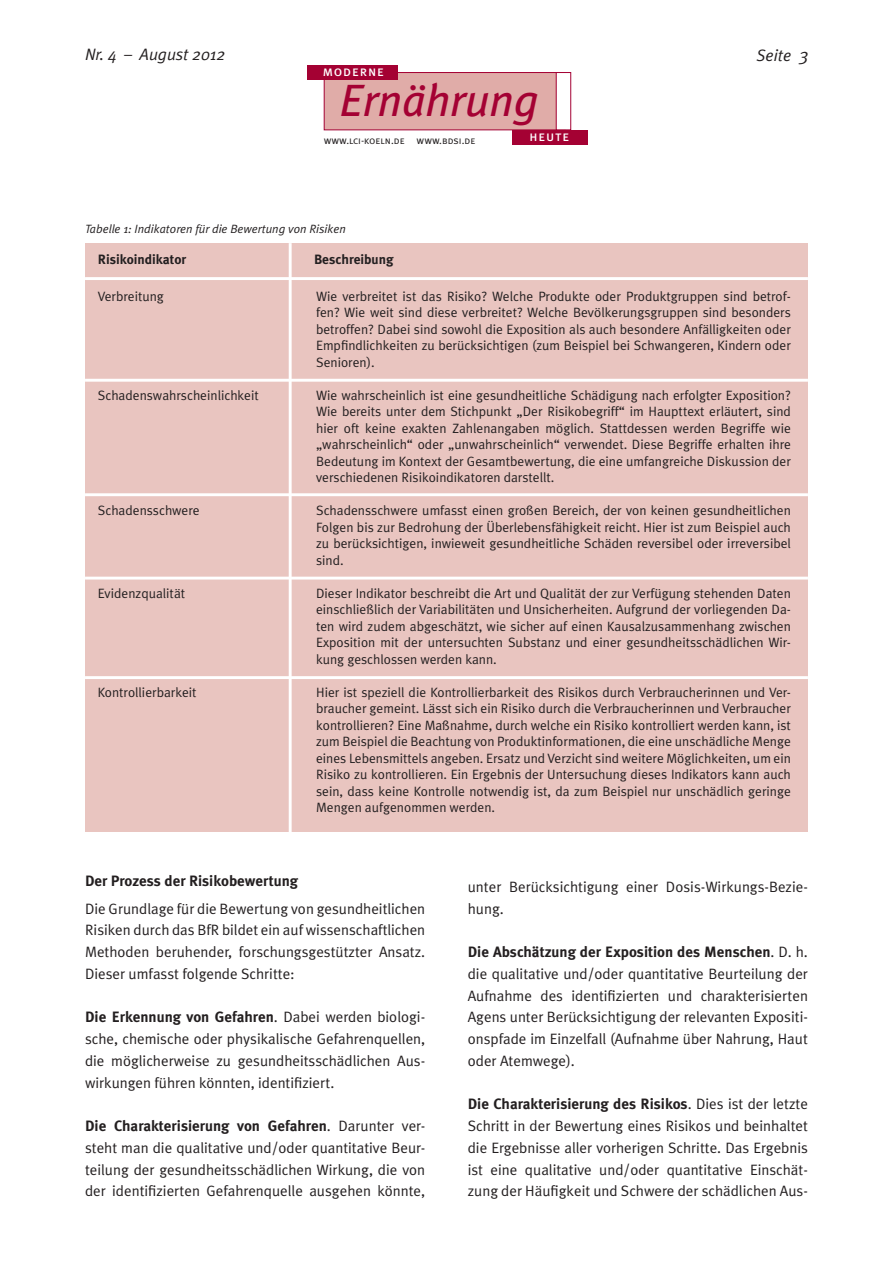
<style>
.page{position:relative;width:893px;height:1263px;background:#fff}
.page>*{position:absolute;margin:0;border:0;box-sizing:border-box;transform-origin:0 0}
.t1{font:italic 45.3px "Meta Plus";color:#a40133}
.t2{font:italic 16.5px "Meta Plus Normal";color:#231f20}
.t3{font:15px/21.8px "Meta Plus Normal";color:#231f20;text-align:justify}
.t4{font:700 15px "Meta Plus";color:#231f20}
.t5{font:14.25px "Meta Plus Book Caps";letter-spacing:.055em;color:#fff}
.t6{font:13.5px/16.5px "Meta Plus Normal";color:#231f20;text-align:justify}
.t7{font:700 13.5px "Meta Plus";color:#231f20}
.t8{font:italic 12px "Meta Plus Normal";color:#231f20}
.t9{font:10.5px "Meta Plus Normal Caps";color:#231f20}
.s1{font-size:18px}
.s2{font-family:"Meta Plus Normal";font-weight:400}
</style>
<div class="page">
<div style="left:512px;top:130px;width:75px;height:15px;background:#a40133"></div>
<div style="left:324px;top:72px;width:241px;height:58px;background:#e0aca8;border:1px solid #a40133"></div>
<div style="left:556px;top:72px;width:15px;height:58px;background:#fff"></div>
<div style="left:308px;top:65px;width:90px;height:15px;background:#a40133"></div>
<div style="left:85px;top:243px;width:723px;height:589px;background:#e9c5c0"></div>
<hr style="left:289px;top:243px;width:3px;height:592px;background:#fff">
<hr style="left:85px;top:493px;width:723px;height:3px;background:#fff">
<hr style="left:85px;top:577px;width:723px;height:2px;background:#fff">
<hr style="left:85px;top:676px;width:723px;height:3px;background:#fff">
<hr style="left:85px;top:379px;width:723px;height:3px;background:#fff">
<hr style="left:85px;top:277px;width:723px;height:3px;background:#fff">
<p class="t2" style="left:85px;top:45px;width:142px">Nr. 4 – August 2012</p>
<p class="t5" style="left:323px;top:63px;width:63px">moderne</p>
<h1 class="t1" style="left:339px;top:74px;width:201px">Ernährung</h1>
<p class="t9" style="left:324px;top:135px;width:153px">www.lci-koeln.de www.bdsi.de</p>
<p class="t5" style="left:530px;top:128px;width:41px">heute</p>
<p class="t8" style="left:85px;top:222px;width:263px">Tabelle 1: Indikatoren für die Bewertung von Risiken</p>
<p class="t7" style="left:98px;top:252px;width:90px">Risikoindikator</p>
<p class="t7" style="left:314px;top:252px;width:81px">Beschreibung</p>
<p class="t2" style="left:756px;top:46px;width:54px">Seite <span class="s1">3</span></p>
<p class="t6" style="left:98px;top:287px;width:68px">Verbreitung</p>
<p class="t6" style="left:98px;top:387px;width:163px">Schadenswahrscheinlichkeit</p>
<p class="t6" style="left:98px;top:502px;width:103px">Schadensschwere</p>
<p class="t6" style="left:98px;top:585px;width:89px">Evidenzqualität</p>
<p class="t6" style="left:98px;top:684px;width:100px">Kontrollierbarkeit</p>
<p class="t6" style="left:316px;top:287px;width:476px">Wie verbreitet ist das Risiko? Welche Produkte oder Produktgruppen sind betrof&shy;fen? Wie weit sind diese verbreitet? Welche Bevölkerungsgruppen sind besonders betroffen? Dabei sind sowohl die Exposition als auch besondere Anfälligkeiten oder Empfindlichkeiten zu berücksichtigen (zum Beispiel bei Schwangeren, Kindern oder Senioren).</p>
<p class="t6" style="left:316px;top:386px;width:476px">Wie wahrscheinlich ist eine gesundheitliche Schädigung nach erfolgter Exposition?<br>Wie bereits unter dem Stichpunkt „Der Risikobegriff“ im Haupttext erläutert, sind hier oft keine exakten Zahlenangaben möglich. Stattdessen werden Begriffe wie „wahrscheinlich“ oder „unwahrscheinlich“ verwendet. Diese Begriffe erhalten ihre Bedeutung im Kontext der Gesamtbewertung, die eine umfangreiche Diskussion der verschiedenen Risikoindikatoren darstellt.</p>
<p class="t6" style="left:316px;top:502px;width:476px">Schadensschwere umfasst einen großen Bereich, der von keinen gesundheitlichen Folgen bis zur Bedrohung der Überlebensfähigkeit reicht. Hier ist zum Beispiel auch zu berücksichtigen, inwieweit gesundheitliche Schäden reversibel oder irreversibel sind.</p>
<p class="t6" style="left:316px;top:585px;width:476px">Dieser Indikator beschreibt die Art und Qualität der zur Verfügung stehenden Daten einschließlich der Variabilitäten und Unsicherheiten. Aufgrund der vorliegenden Da&shy;ten wird zudem abgeschätzt, wie sicher auf einen Kausalzusammenhang zwischen Exposition mit der untersuchten Substanz und einer gesundheitsschädlichen Wir&shy;kung geschlossen werden kann.</p>
<p class="t6" style="left:316px;top:684px;width:476px">Hier ist speziell die Kontrollierbarkeit des Risikos durch Verbraucherinnen und Ver&shy;braucher gemeint. Lässt sich ein Risiko durch die Verbraucherinnen und Verbraucher kontrollieren? Eine Maßnahme, durch welche ein Risiko kontrolliert werden kann, ist zum Beispiel die Beachtung von Produktinformationen, die eine unschädliche Menge eines Lebensmittels angeben. Ersatz und Verzicht sind weitere Möglichkeiten, um ein Risiko zu kontrollieren. Ein Ergebnis der Untersuchung dieses Indikators kann auch sein, dass keine Kontrolle notwendig ist, da zum Beispiel nur unschädlich geringe Mengen aufgenommen werden.</p>
<p class="t4" style="left:85px;top:872px;width:215px">Der Prozess der Risikobewertung</p>
<p class="t3" style="left:85px;top:897px;width:342px">Die Grundlage für die Bewertung von gesundheitlichen Risiken durch das BfR bildet ein auf wissenschaftlichen Methoden beruhender, forschungsgestützter Ansatz.<br>Dieser umfasst folgende Schritte:</p>
<p class="t4" style="left:85px;top:1008px;width:342px">Die Erkennung von Gefahren<span class="s2">. Dabei werden biologi-</span></p>
<p class="t3" style="left:85px;top:1028px;width:342px">sche, chemische oder physikalische Gefahrenquellen, die möglicherweise zu gesundheitsschädlichen Aus&shy;wirkungen führen könnten, identifiziert.</p>
<p class="t4" style="left:85px;top:1117px;width:342px">Die Charakterisierung von Gefahren<span class="s2">. Darunter ver-</span></p>
<p class="t3" style="left:85px;top:1137px;width:342px">steht man die qualitative und/oder quantitative Beur&shy;teilung der gesundheitsschädlichen Wirkung, die von der identifizierten Gefahrenquelle ausgehen könnte,</p>
<p class="t3" style="left:468px;top:876px;width:342px">unter Berücksichtigung einer Dosis-Wirkungs-Bezie&shy;hung.</p>
<p class="t4" style="left:468px;top:943px;width:342px">Die Abschätzung der Exposition des Menschen<span class="s2">. D. h.</span></p>
<p class="t3" style="left:468px;top:963px;width:342px">die qualitative und/oder quantitative Beurteilung der Aufnahme des identifizierten und charakterisierten Agens unter Berücksichtigung der relevanten Expositi&shy;onspfade im Einzelfall (Aufnahme über Nahrung, Haut oder Atemwege).</p>
<p class="t4" style="left:468px;top:1095px;width:342px">Die Charakterisierung des Risikos<span class="s2">. Dies ist der letzte</span></p>
<p class="t3" style="left:468px;top:1115px;width:342px">Schritt in der Bewertung eines Risikos und beinhaltet die Ergebnisse aller vorherigen Schritte. Das Ergebnis ist eine qualitative und/oder quantitative Einschät&shy;zung der Häufigkeit und Schwere der schädlichen Aus-</p>
</div>
